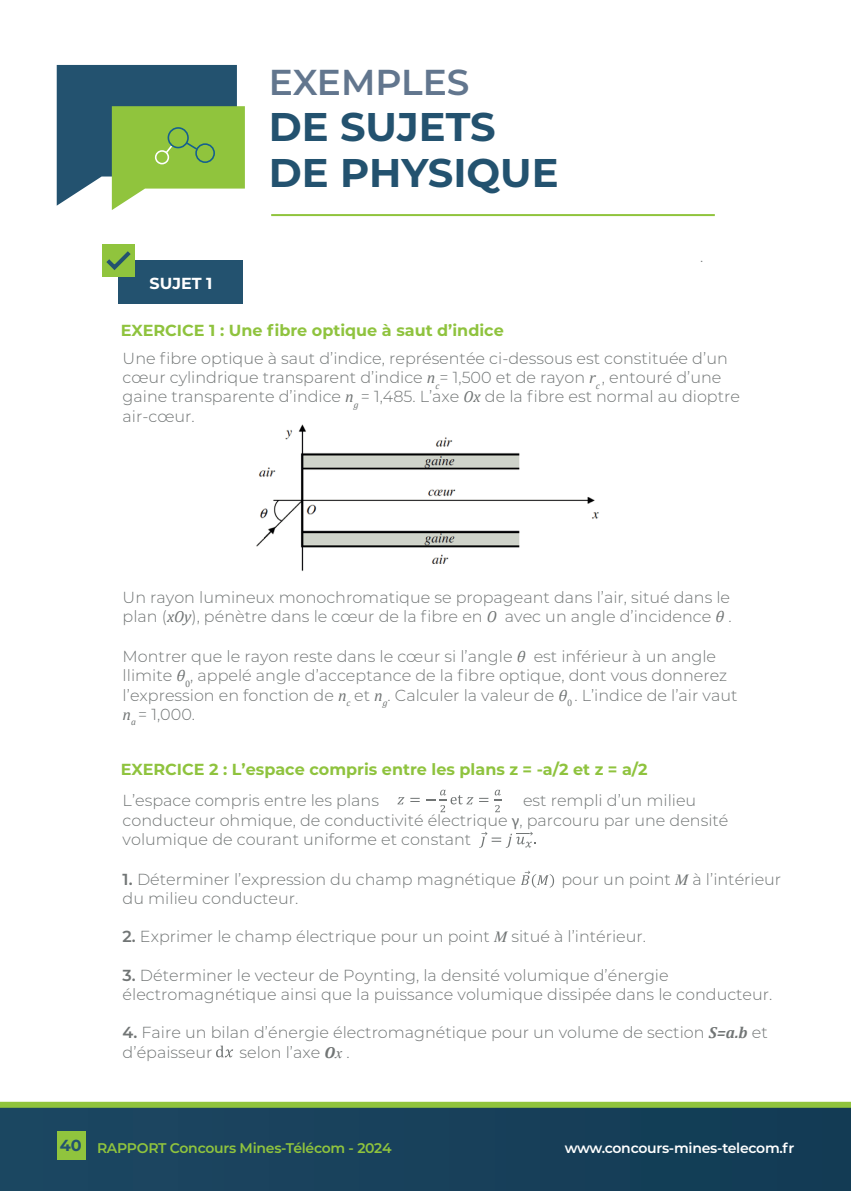
<style>
.page{position:relative;width:851px;height:1191px;background:#fff}
.page>*{position:absolute;margin:0;border:0;box-sizing:border-box;transform-origin:0 0}
.t1{font:700 40px/46px "Montserrat";color:#23526f}
.t2{font:600 36px "Montserrat";color:#62768e}
.t3{font:300 16px/19.2px "Montserrat";color:#717575}
.t4{font:700 16px "Montserrat";color:#8fc33e}
.t5{font:700 16px "Montserrat";color:#fff}
.t6{font:600 14px "Montserrat";letter-spacing:-.02em;color:#90c43d}
.t7{font:600 14px "Montserrat";letter-spacing:-.02em;color:#fff}
.s1{font-family:"Cambria";font-weight:400;font-style:italic}
.s2{font-family:"Myriad Pro";font-weight:400}
.s3{font-weight:600}
.s4{font-family:"Times LT Std";font-weight:400;font-style:italic}
.s5{font-family:"Cambria";font-weight:700;font-style:italic}
.s6{font-family:"Times";font-weight:400;font-style:italic}
.s7{font-weight:700;font-size:16px;color:#23526f}
</style>
<div class="page">
<div style="left:118px;top:260px;width:125px;height:43px;background:#23526f"></div>
<div style="left:102px;top:244px;width:33px;height:32px;background:#90c43d"></div>
<svg style="left:106px;top:251px;width:25px;height:19px"></svg>
<hr style="left:271px;top:214px;width:443px;height:2px;background:#90c43d">
<svg style="left:57px;top:65px;width:188px;height:145px;background:#6f9971"></svg>
<div style="left:168px;top:127px;width:20px;height:21px;background:#90c43d;border-radius:50%"></div>
<div style="left:167px;top:127px;width:22px;height:22px;border:2px solid #145f8f;border-radius:50%"></div>
<svg style="left:397px;top:797px;width:7px;height:7px"></svg>
<svg style="left:410px;top:798px;width:9px;height:4px"></svg>
<svg style="left:426px;top:789px;width:47px;height:23px"></svg>
<svg style="left:479px;top:798px;width:9px;height:4px"></svg>
<svg style="left:494px;top:789px;width:7px;height:23px"></svg>
<svg style="left:480px;top:831px;width:55px;height:16px"></svg>
<svg style="left:521px;top:870px;width:33px;height:17px"></svg>
<svg style="left:216px;top:1045px;width:17px;height:12px"></svg>
<div style="left:0;top:1104px;width:850px;height:87px;background:#18415b"></div>
<div style="left:0;top:1101px;width:850px;height:6px;background:#90c43d"></div>
<div style="left:57px;top:1131px;width:29px;height:29px;background:#90c43d"></div>
<img style="left:256px;top:424px;width:343px;height:147px">
<p class="t5" style="left:149px;top:271px;width:64px">SUJET 1</p>
<h2 class="t2" style="left:269px;top:57px;width:202px">EXEMPLES</h2>
<h1 class="t1" style="left:269px;top:102px;width:291px">DE SUJETS<br>DE PHYSIQUE</h1>
<p class="t4" style="left:121px;top:319px;width:384px">EXERCICE 1 : Une fibre optique à saut d’indice</p>
<p class="t3" style="left:700px;top:246px;width:5px">.</p>
<p class="t3" style="left:123px;top:348px;width:618px">Une fibre optique à saut d’indice, représentée ci-dessous est constituée d’un cœur cylindrique transparent d’indice <span class="s1">n</span><sub>c</sub>= 1,500 et de rayon <span class="s1">r</span><sub>c</sub> , entouré d’une gaine transparente d’indice <span class="s1">n</span><sub>g</sub> = 1,485. L’axe <span class="s1">Ox</span> de la fibre est normal au dioptre air-cœur.</p>
<p class="t3" style="left:123px;top:587px;width:610px">Un rayon lumineux monochromatique se propageant dans l’air, situé dans le plan (<span class="s1">xOy</span>), pénètre dans le cœur de la fibre en <span class="s1">O</span> avec un angle d’incidence <span class="s1">θ</span> .</p>
<p class="t3" style="left:123px;top:646px;width:616px">Montrer que le rayon reste dans le cœur si l’angle <span class="s1">θ</span> est inférieur à un angle llimite <span class="s1">θ</span><sub>0</sub>, appelé angle d’acceptance de la fibre optique, dont vous donnerez l’expression en fonction de <span class="s1">n</span><sub>c</sub> et <span class="s1">n</span><sub>g</sub>. Calculer la valeur de <span class="s1">θ</span><sub>0</sub> . L’indice de l’air vaut <span class="s1">n</span><sub>a</sub> = 1,000.</p>
<p class="t4" style="left:121px;top:757px;width:528px">EXERCICE 2 : L’espace compris entre les plans z = -a/2 et z = a/2</p>
<p class="t3" style="left:123px;top:790px;width:607px;text-indent:400px">est rempli d’un milieu conducteur ohmique, de conductivité électrique <span class="s2">γ</span>, parcouru par une densité volumique de courant uniforme et constant</p>
<p class="t3" style="left:123px;top:790px;width:258px">L’espace compris entre les plans</p>
<p class="t3" style="left:123px;top:869px;width:395px"><span class="s3">1.</span> Déterminer l’expression du champ magnétique</p>
<p class="t3" style="left:561px;top:869px;width:221px">pour un point <span class="s4">M</span> à l’intérieur</p>
<p class="t3" style="left:123px;top:888px;width:177px">du milieu conducteur.</p>
<p class="t3" style="left:123px;top:926px;width:525px"><span class="s3">2.</span> Exprimer le champ électrique pour un point <span class="s4">M</span> situé à l’intérieur.</p>
<p class="t3" style="left:123px;top:965px;width:651px"><span class="s3">3.</span> Déterminer le vecteur de Poynting, la densité volumique d’énergie électromagnétique ainsi que la puissance volumique dissipée dans le conducteur.</p>
<p class="t3" style="left:123px;top:1022px;width:646px"><span class="s3">4.</span> Faire un bilan d’énergie électromagnétique pour un volume de section <span class="s5">S=a.b</span> et d’épaisseur</p>
<p class="t3" style="left:239px;top:1041px;width:112px">selon l’axe <span class="s5">O</span><span class="s6">x</span> .</p>
<p class="t6" style="left:60px;top:1137px;width:333px"><span class="s7">40</span> RAPPORT Concours Mines-Télécom - 2024</p>
<p class="t7" style="left:564px;top:1137px;width:231px">www.concours-mines-telecom.fr</p>
</div>
